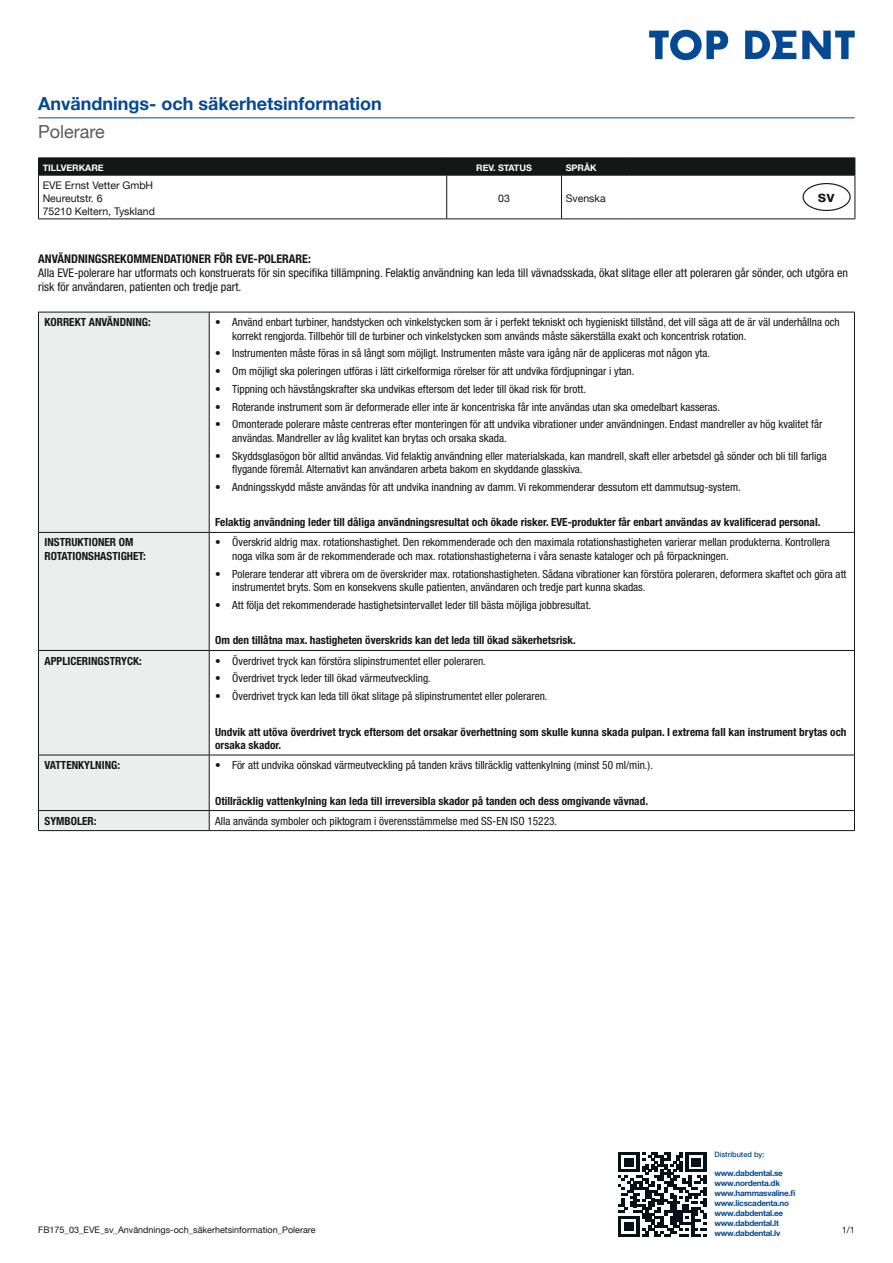
<style>
.page{position:relative;width:893px;height:1263px;background:#fff}
.page>*{position:absolute;margin:0;border:0;box-sizing:border-box;transform-origin:0 0}
.t1{font:700 18px "Helvetica Neue";color:#044993}
.t2{font:18px "Helvetica Neue";color:#5b5b5b}
.t3{font:700 15.75px "Helvetica Neue";color:#151616}
.t4{font:condensed 12px/14.4px "Helvetica Neue LT Pro";color:#151616}
.t5{font:700 condensed 12px "Helvetica Neue LT Pro";color:#151616}
.t6{font:condensed 11.25px/13.5px "Helvetica Neue LT Pro";color:#151616}
.t7{font:700 condensed 11.25px/13.5px "Helvetica Neue LT Pro";color:#151616}
.t8{font:10.5px/12.6px "Helvetica Neue";color:#151616}
.t9{font:9px "Helvetica Neue";color:#151616}
.t10{font:700 9px "Helvetica Neue";color:#fff}
.t11{font:700 8.1px/10.1px "Helvetica Neue LT Pro";letter-spacing:-.03em;color:#044993}
.t12{font:500 7.35px "Helvetica Neue LT Pro";color:#044993}
</style>
<div class="page">
<hr style="left:38px;top:117px;width:817px;height:1px;background:#044993">
<hr style="left:38px;top:175px;width:1px;height:44px;background:#151616">
<hr style="left:446px;top:175px;width:1px;height:44px;background:#151616">
<hr style="left:561px;top:175px;width:1px;height:44px;background:#151616">
<hr style="left:855px;top:175px;width:1px;height:44px;background:#151616">
<hr style="left:38px;top:219px;width:409px;height:1px;background:#151616">
<hr style="left:447px;top:219px;width:114px;height:1px;background:#151616">
<hr style="left:561px;top:219px;width:69px;height:1px;background:#151616">
<hr style="left:630px;top:219px;width:225px;height:1px;background:#151616">
<hr style="left:38px;top:175px;width:409px;height:1px;background:#151616">
<hr style="left:447px;top:175px;width:114px;height:1px;background:#151616">
<hr style="left:561px;top:175px;width:69px;height:1px;background:#151616">
<div style="left:38px;top:158px;width:818px;height:17px;background:#151616"></div>
<hr style="left:630px;top:175px;width:225px;height:1px;background:#151616">
<div style="left:802px;top:183px;width:49px;height:28px;border:1px solid #151616;border-radius:50%"></div>
<svg style="left:619px;top:1152px;width:88px;height:84px"></svg>
<div style="left:39px;top:313px;width:170px;height:517px;background:#eceded"></div>
<hr style="left:38px;top:312px;width:171px;height:1px;background:#151616">
<hr style="left:38px;top:312px;width:1px;height:220px;background:#151616">
<hr style="left:209px;top:312px;width:646px;height:1px;background:#151616">
<hr style="left:209px;top:312px;width:1px;height:220px;background:#151616">
<hr style="left:854px;top:312px;width:1px;height:220px;background:#151616">
<hr style="left:38px;top:532px;width:171px;height:1px;background:#151616">
<hr style="left:38px;top:533px;width:1px;height:117px;background:#151616">
<hr style="left:209px;top:532px;width:646px;height:1px;background:#151616">
<hr style="left:209px;top:533px;width:1px;height:117px;background:#151616">
<hr style="left:854px;top:533px;width:1px;height:117px;background:#151616">
<hr style="left:38px;top:650px;width:171px;height:1px;background:#151616">
<hr style="left:38px;top:651px;width:1px;height:104px;background:#151616">
<hr style="left:209px;top:650px;width:646px;height:1px;background:#151616">
<hr style="left:209px;top:651px;width:1px;height:104px;background:#151616">
<hr style="left:854px;top:651px;width:1px;height:104px;background:#151616">
<hr style="left:38px;top:755px;width:171px;height:1px;background:#151616">
<hr style="left:38px;top:755px;width:1px;height:55px;background:#151616">
<hr style="left:209px;top:755px;width:646px;height:1px;background:#151616">
<hr style="left:209px;top:755px;width:1px;height:55px;background:#151616">
<hr style="left:854px;top:755px;width:1px;height:55px;background:#151616">
<hr style="left:38px;top:810px;width:171px;height:1px;background:#151616">
<svg style="left:38px;top:811px;width:1px;height:19px"></svg>
<hr style="left:209px;top:810px;width:646px;height:1px;background:#151616">
<svg style="left:209px;top:811px;width:1px;height:19px"></svg>
<svg style="left:854px;top:811px;width:1px;height:19px"></svg>
<hr style="left:38px;top:830px;width:171px;height:1px;background:#151616">
<hr style="left:209px;top:830px;width:646px;height:1px;background:#151616">
<svg style="left:649px;top:30px;width:79px;height:30px"></svg>
<svg style="left:802px;top:31px;width:53px;height:28px"></svg>
<svg style="left:745px;top:31px;width:51px;height:28px"></svg>
<h1 class="t1" style="left:38px;top:90px;width:345px">Användnings- och säkerhetsinformation</h1>
<h1 class="t2" style="left:38px;top:119px;width:68px">Polerare</h1>
<p class="t10" style="left:43px;top:161px;width:62px">TILLVERKARE</p>
<p class="t10" style="left:476px;top:161px;width:57px">REV. STATUS</p>
<p class="t10" style="left:566px;top:161px;width:33px">SPRÅK</p>
<p class="t8" style="left:43px;top:180px;width:114px">EVE Ernst Vetter GmbH<br>Neureutstr. 6<br>75210 Keltern, Tyskland</p>
<p class="t8" style="left:498px;top:193px;width:13px">03</p>
<p class="t8" style="left:566px;top:193px;width:41px">Svenska</p>
<h2 class="t3" style="left:818px;top:184px;width:18px">sv</h2>
<p class="t5" style="left:38px;top:251px;width:274px">ANVÄNDNINGSREKOMMENDATIONER FÖR EVE-POLERARE:</p>
<p class="t4" style="left:38px;top:266px;width:811px">Alla EVE-polerare har utformats och konstruerats för sin specifika tillämpning. Felaktig användning kan leda till vävnadsskada, ökat slitage eller att poleraren går sönder, och utgöra en risk för användaren, patienten och tredje part.</p>
<p class="t7" style="left:44px;top:315px;width:108px">KORREKT ANVÄNDNING:</p>
<p class="t6" style="left:232px;top:315px;width:609px;text-indent:-17px">• Använd enbart turbiner, handstycken och vinkelstycken som är i perfekt tekniskt och hygieniskt tillstånd, det vill säga att de är väl underhållna och korrekt rengjorda. Tillbehör till de turbiner och vinkelstycken som används måste säkerställa exakt och koncentrisk rotation.</p>
<p class="t6" style="left:215px;top:347px;width:496px">• Instrumenten måste föras in så långt som möjligt. Instrumenten måste vara igång när de appliceras mot någon yta.</p>
<p class="t6" style="left:215px;top:364px;width:421px">• Om möjligt ska poleringen utföras i lätt cirkelformiga rörelser för att undvika fördjupningar i ytan.</p>
<p class="t6" style="left:215px;top:382px;width:372px">• Tippning och hävstångskrafter ska undvikas eftersom det leder till ökad risk för brott.</p>
<p class="t6" style="left:215px;top:400px;width:506px">• Roterande instrument som är deformerade eller inte är koncentriska får inte användas utan ska omedelbart kasseras.</p>
<p class="t6" style="left:232px;top:418px;width:592px;text-indent:-17px">• Omonterade polerare måste centreras efter monteringen för att undvika vibrationer under användningen. Endast mandreller av hög kvalitet får användas. Mandreller av låg kvalitet kan brytas och orsaka skada.</p>
<p class="t6" style="left:232px;top:449px;width:596px;text-indent:-17px">• Skyddsglasögon bör alltid användas. Vid felaktig användning eller materialskada, kan mandrell, skaft eller arbetsdel gå sönder och bli till farliga flygande föremål. Alternativt kan användaren arbeta bakom en skyddande glasskiva.</p>
<p class="t6" style="left:215px;top:480px;width:527px">• Andningsskydd måste användas för att undvika inandning av damm. Vi rekommenderar dessutom ett dammutsug-system.</p>
<p class="t7" style="left:215px;top:515px;width:607px">Felaktig användning leder till dåliga användningsresultat och ökade risker. EVE-produkter får enbart användas av kvalificerad personal.</p>
<p class="t7" style="left:44px;top:535px;width:103px">INSTRUKTIONER OM<br>ROTATIONSHASTIGHET:</p>
<p class="t6" style="left:232px;top:536px;width:599px;text-indent:-17px">• Överskrid aldrig max. rotationshastighet. Den rekommenderade och den maximala rotationshastigheten varierar mellan produkterna. Kontrollera noga vilka som är de rekommenderade och max. rotationshastigheterna i våra senaste kataloger och på förpackningen.</p>
<p class="t6" style="left:232px;top:567px;width:616px;text-indent:-17px">• Polerare tenderar att vibrera om de överskrider max. rotationshastigheten. Sådana vibrationer kan förstöra poleraren, deformera skaftet och göra att instrumentet bryts. Som en konsekvens skulle patienten, användaren och tredje part kunna skadas.</p>
<p class="t6" style="left:215px;top:598px;width:378px">• Att följa det rekommenderade hastighetsintervallet leder till bästa möjliga jobbresultat.</p>
<p class="t7" style="left:215px;top:634px;width:362px">Om den tillåtna max. hastigheten överskrids kan det leda till ökad säkerhetsrisk.</p>
<p class="t7" style="left:44px;top:654px;width:99px">APPLICERINGSTRYCK:</p>
<p class="t6" style="left:215px;top:654px;width:272px">• Överdrivet tryck kan förstöra slipinstrumentet eller poleraren.</p>
<p class="t6" style="left:215px;top:671px;width:217px">• Överdrivet tryck leder till ökad värmeutveckling.</p>
<p class="t6" style="left:215px;top:689px;width:334px">• Överdrivet tryck kan leda till ökat slitage på slipinstrumentet eller poleraren.</p>
<p class="t7" style="left:215px;top:725px;width:633px">Undvik att utöva överdrivet tryck eftersom det orsakar överhettning som skulle kunna skada pulpan. I extrema fall kan instrument brytas och orsaka skador.</p>
<p class="t7" style="left:44px;top:758px;width:77px">VATTENKYLNING:</p>
<p class="t6" style="left:215px;top:758px;width:439px">• För att undvika oönskad värmeutveckling på tanden krävs tillräcklig vattenkylning (minst 50 ml/min.).</p>
<p class="t7" style="left:215px;top:794px;width:434px">Otillräcklig vattenkylning kan leda till irreversibla skador på tanden och dess omgivande vävnad.</p>
<p class="t7" style="left:44px;top:814px;width:54px">SYMBOLER:</p>
<p class="t6" style="left:215px;top:814px;width:343px">Alla använda symboler och piktogram i överensstämmelse med SS-EN ISO 15223.</p>
<p class="t12" style="left:714px;top:1150px;width:52px">Distributed by:</p>
<p class="t11" style="left:714px;top:1168px;width:83px">www.dabdental.se www.nordenta.dk www.hammasvaline.fi www.licscadenta.no www.dabdental.ee www.dabdental.lt www.dabdental.lv</p>
<p class="t9" style="left:38px;top:1223px;width:279px">FB175_03_EVE_sv_Användnings-och_säkerhetsinformation_Polerare</p>
<p class="t9" style="left:842px;top:1223px;width:15px">1/1</p>
</div>
